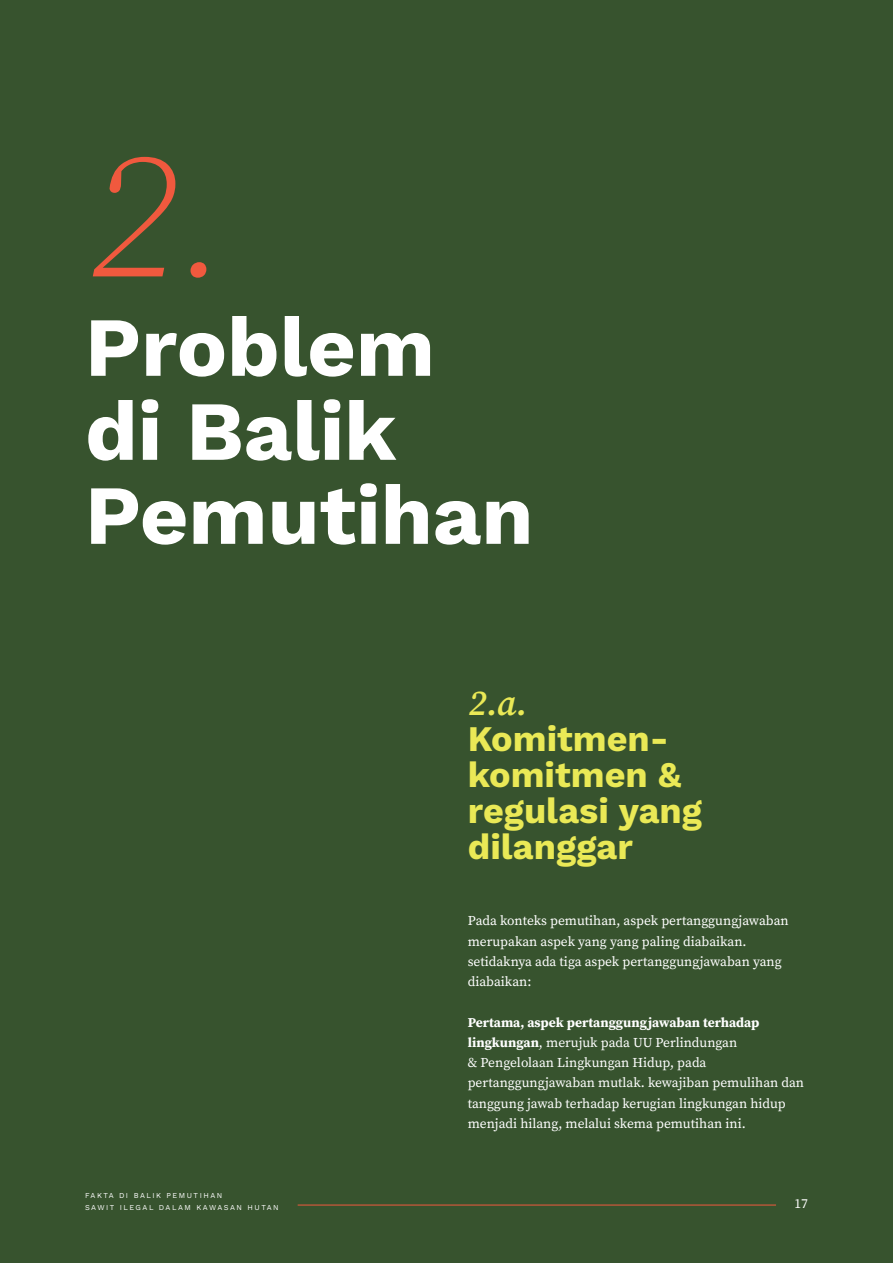
<style>
.page{position:relative;width:893px;height:1263px;background:#37532e}
.page>*{position:absolute;margin:0;border:0;box-sizing:border-box;transform-origin:0 0}
.Bodycopy{font:italic 300 180px "Source Serif Pro";color:#f0593e}
.Bodycopy-2{font:700 84px/84px "Work Sans";color:#fff}
.Bodycopy-3{font:700 36px/36px "Work Sans";color:#eae956}
.Bodycopy-4{font:italic 600 36px "Source Serif Pro";color:#eae956}
.Bodycopy-5{font:13.5px/20.2px "Source Serif Pro";color:#fff}
.t1{font:7.5px "Work Sans";letter-spacing:.2em;color:#fff}
.s1{font-weight:700}
</style>
<div class="page">
<hr style="left:298px;top:1205px;width:478px;height:1px;background:#f0593e">
<p class="Bodycopy" style="left:85px;top:100px;width:146px">2.</p>
<p class="Bodycopy-2" style="left:85px;top:302px;width:450px">Problem<br>di Balik<br>Pemutihan</p>
<p class="Bodycopy-4" style="left:468px;top:678px;width:61px">2.a.</p>
<p class="Bodycopy-3" style="left:468px;top:719px;width:236px">Komitmen&shy;komitmen &amp; regulasi yang dilanggar</p>
<p class="t1" style="left:85px;top:1189px;width:139px">FAKTA DI BALIK PEMUTIHAN</p>
<p class="t1" style="left:85px;top:1201px;width:195px">SAWIT ILEGAL DALAM KAWASAN HUTAN</p>
<p class="Bodycopy-5" style="left:468px;top:911px;width:322px">Pada konteks pemutihan, aspek pertanggungjawaban merupakan aspek yang yang paling diabaikan. setidaknya ada tiga aspek pertanggungjawaban yang diabaikan:</p>
<p class="Bodycopy-5" style="left:468px;top:1012px;width:338px"><span class="s1">Pertama, aspek pertanggungjawaban terhadap lingkungan</span>, merujuk pada UU Perlindungan<br>&amp; Pengelolaan Lingkungan Hidup, pada pertanggungjawaban mutlak. kewajiban pemulihan dan tanggung jawab terhadap kerugian lingkungan hidup menjadi hilang, melalui skema pemutihan ini.</p>
<p class="Bodycopy-5" style="left:794px;top:1194px;width:15px">17</p>
</div>
